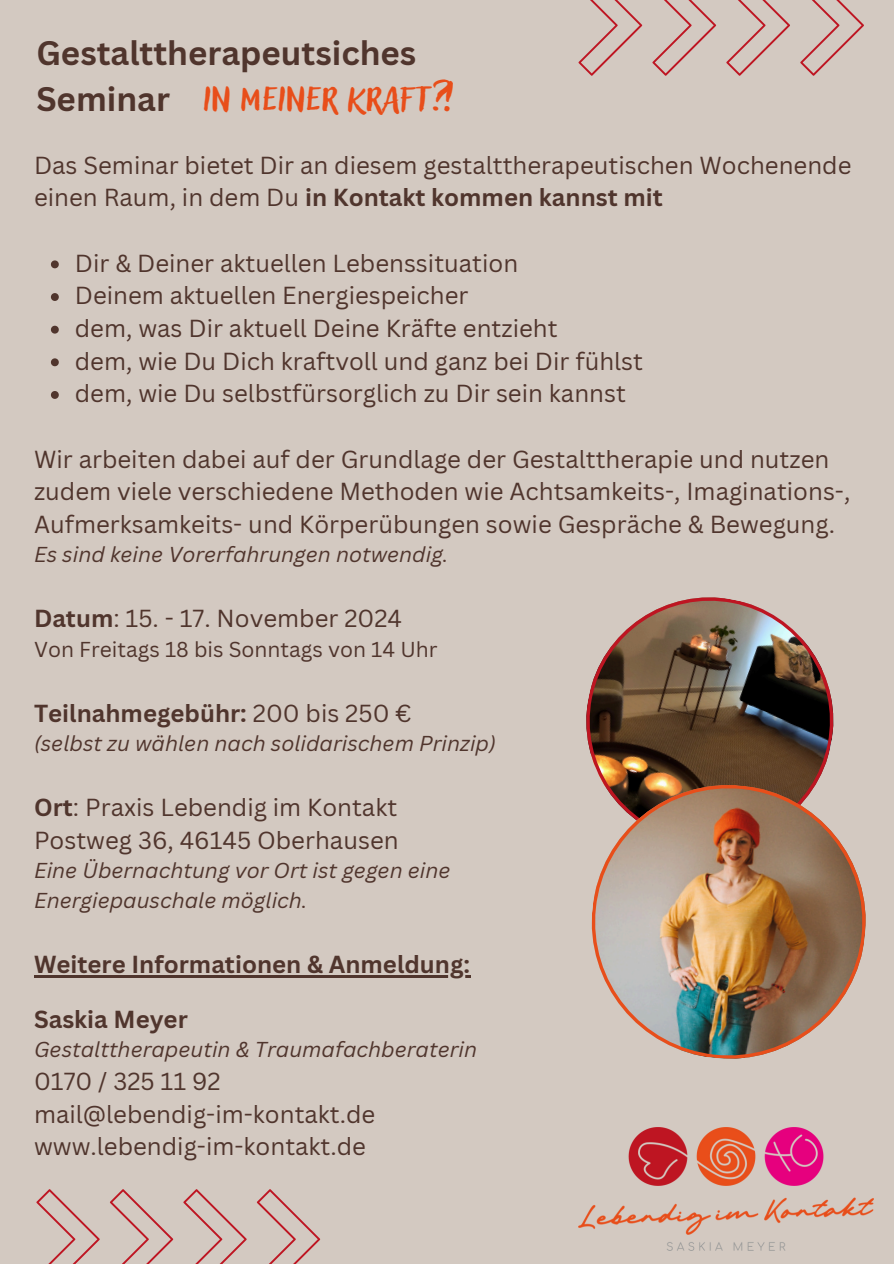
<style>
.page{position:relative;width:894px;height:1264px;background:#fff}
.page>*{position:absolute;margin:0;border:0;box-sizing:border-box;transform-origin:0 0}
.t1{font:43.8px "Adlery Pro Blockletter";letter-spacing:.02em;color:#e84e1a}
.t2{font:700 33px/46.3px "Canva Sans";color:#50352d}
.t3{font:24px/32.7px "Canva Sans";color:#50352d}
.t4{font:700 24px "Canva Sans";color:#50352d}
.t5{font:italic 21px "Canva Sans";color:#50352d}
.t6{font:21px "Canva Sans";color:#50352d}
.s1{font-weight:700}
.s2{font-weight:400}
</style>
<div class="page">
<div style="left:0;top:0;width:893px;height:1263px;background:#d3c9c1"></div>
<svg style="left:800px;top:0;width:63px;height:76px"></svg>
<svg style="left:726px;top:0;width:63px;height:76px"></svg>
<svg style="left:652px;top:0;width:64px;height:76px"></svg>
<svg style="left:578px;top:0;width:64px;height:76px"></svg>
<svg style="left:257px;top:1189px;width:63px;height:74px"></svg>
<svg style="left:183px;top:1189px;width:63px;height:74px"></svg>
<svg style="left:110px;top:1189px;width:63px;height:74px"></svg>
<svg style="left:36px;top:1189px;width:64px;height:74px"></svg>
<img style="left:578px;top:1127px;width:295px;height:123px">
<svg style="left:51px;top:260px;width:8px;height:8px"></svg>
<svg style="left:51px;top:293px;width:8px;height:8px"></svg>
<svg style="left:51px;top:326px;width:8px;height:7px"></svg>
<svg style="left:51px;top:358px;width:8px;height:8px"></svg>
<svg style="left:51px;top:391px;width:8px;height:8px"></svg>
<hr style="left:34px;top:975px;width:436px;height:2px;background:#50352d">
<img style="left:586px;top:597px;width:248px;height:181px">
<img style="left:591px;top:778px;width:275px;height:281px">
<h1 class="t2" style="left:36px;top:29px;width:381px">Gestalttherapeutsiches<br>Seminar</h1>
<h2 class="t1" style="left:203px;top:69px;width:249px">IN MEINER KRAFT?!</h2>
<h4 class="t3" style="left:34px;top:148px;width:818px">Das Seminar bietet Dir an diesem gestalttherapeutischen Wochenende einen Raum, in dem Du <span class="s1">in Kontakt kommen kannst mit</span></h4>
<p class="t3" style="left:75px;top:246px;width:445px">Dir &amp; Deiner aktuellen Lebenssituation</p>
<p class="t3" style="left:75px;top:279px;width:395px">Deinem aktuellen Energiespeicher</p>
<p class="t3" style="left:75px;top:311px;width:484px">dem, was Dir aktuell Deine Kräfte entzieht</p>
<p class="t3" style="left:75px;top:344px;width:569px">dem, wie Du Dich kraftvoll und ganz bei Dir fühlst</p>
<p class="t3" style="left:75px;top:376px;width:552px">dem, wie Du selbstfürsorglich zu Dir sein kannst</p>
<h4 class="t3" style="left:34px;top:442px;width:817px">Wir arbeiten dabei auf der Grundlage der Gestalttherapie und nutzen zudem viele verschiedene Methoden wie Achtsamkeits-, Imaginations-,<br>Aufmerksamkeits- und Körperübungen sowie Gespräche &amp; Bewegung.</h4>
<h4 class="t5" style="left:34px;top:539px;width:416px">Es sind keine Vorerfahrungen notwendig.</h4>
<p class="t3" style="left:34px;top:601px;width:369px"><span class="s1">Datum</span>: 15. - 17. November 2024</p>
<p class="t6" style="left:34px;top:634px;width:405px">Von Freitags 18 bis Sonntags von 14 Uhr</p>
<p class="t4" style="left:34px;top:696px;width:379px">Teilnahmegebühr: <span class="s2">200 bis 250 €</span></p>
<p class="t5" style="left:34px;top:728px;width:463px">(selbst zu wählen nach solidarischem Prinzip)</p>
<p class="t3" style="left:34px;top:790px;width:364px"><span class="s1">Ort</span>: Praxis Lebendig im Kontakt</p>
<p class="t3" style="left:34px;top:823px;width:366px">Postweg 36, 46145 Oberhausen</p>
<p class="t5" style="left:34px;top:856px;width:418px">Eine Übernachtung vor Ort ist gegen eine</p>
<p class="t5" style="left:34px;top:885px;width:275px">Energiepauschale möglich.</p>
<h3 class="t4" style="left:34px;top:947px;width:437px">Weitere Informationen &amp; Anmeldung:</h3>
<p class="t4" style="left:34px;top:1002px;width:155px">Saskia Meyer</p>
<p class="t5" style="left:34px;top:1034px;width:444px">Gestalttherapeutin &amp; Traumafachberaterin</p>
<p class="t3" style="left:34px;top:1064px;width:188px">0170 / 325 11 92</p>
<p class="t3" style="left:34px;top:1096px;width:343px">mail@lebendig-im-kontakt.de</p>
<p class="t3" style="left:34px;top:1129px;width:333px">www.lebendig-im-kontakt.de</p>
</div>
